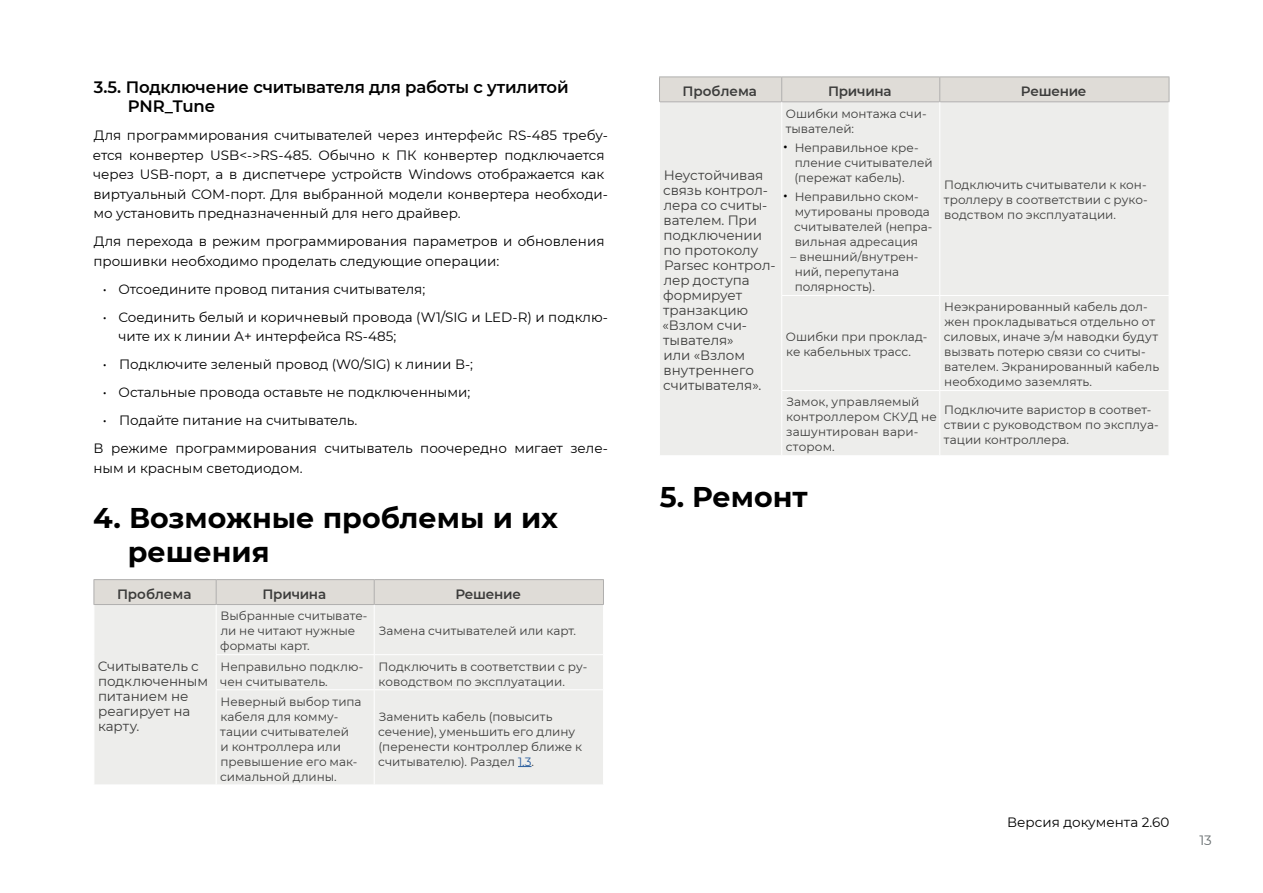
<style>
.page{position:relative;width:1263px;height:893px;background:#fff}
.page>*{position:absolute;margin:0;border:0;box-sizing:border-box;transform-origin:0 0}
.текст{font:700 28.5px/34.2px "Montserrat";color:#000}
.абзац2{font:600 16.5px/19.5px "Montserrat";letter-spacing:-.01em;color:#000}
.текст-2{font:13.5px/19.5px "Montserrat";color:#000}
.t1{font:13.5px/15px "Montserrat";letter-spacing:-.005em;color:#3c3c3b}
.t2{font:600 13.5px "Montserrat";letter-spacing:-.015em;color:#3c3c3b}
.Подзаголовок{font:13.5px "Montserrat";color:#000}
.t3{font:13.5px "Montserrat";color:#686e70}
.t4{font:12px/15px "Montserrat";color:#3c3c3b}
.s1{color:#275b9b}
.s2{font-size:18px;color:#000}
</style>
<div class="page">
<div style="left:95px;top:605px;width:508px;height:179px;background:#ededeb"></div>
<hr style="left:94px;top:579px;width:122px;height:1px;background:#b0afae">
<hr style="left:216px;top:579px;width:158px;height:1px;background:#b0afae">
<hr style="left:374px;top:579px;width:230px;height:1px;background:#b0afae">
<div style="left:94px;top:580px;width:510px;height:24px;background:#dfdcd7"></div>
<hr style="left:94px;top:604px;width:122px;height:1px;background:#b0afae">
<hr style="left:216px;top:604px;width:158px;height:1px;background:#b0afae">
<hr style="left:374px;top:604px;width:230px;height:1px;background:#b0afae">
<hr style="left:216px;top:605px;width:1px;height:49px;background:#fff">
<hr style="left:374px;top:605px;width:1px;height:49px;background:#fff">
<hr style="left:216px;top:654px;width:158px;height:1px;background:#fff">
<hr style="left:216px;top:655px;width:1px;height:34px;background:#fff">
<hr style="left:374px;top:654px;width:230px;height:1px;background:#fff">
<hr style="left:374px;top:655px;width:1px;height:34px;background:#fff">
<hr style="left:216px;top:689px;width:158px;height:1px;background:#fff">
<hr style="left:216px;top:690px;width:1px;height:94px;background:#fff">
<hr style="left:374px;top:689px;width:230px;height:1px;background:#fff">
<hr style="left:374px;top:690px;width:1px;height:94px;background:#fff">
<svg style="left:518px;top:766px;width:13px;height:1px"></svg>
<div style="left:660px;top:102px;width:509px;height:353px;background:#ededeb"></div>
<div style="left:659px;top:77px;width:511px;height:25px;background:#dfdcd7"></div>
<hr style="left:659px;top:101px;width:123px;height:1px;background:#b0afae">
<hr style="left:782px;top:101px;width:158px;height:1px;background:#b0afae">
<hr style="left:940px;top:101px;width:229px;height:1px;background:#b0afae">
<hr style="left:781px;top:102px;width:1px;height:193px;background:#fff">
<hr style="left:939px;top:102px;width:1px;height:193px;background:#fff">
<hr style="left:781px;top:295px;width:159px;height:1px;background:#fff">
<hr style="left:781px;top:296px;width:1px;height:94px;background:#fff">
<hr style="left:940px;top:295px;width:229px;height:1px;background:#fff">
<hr style="left:939px;top:296px;width:1px;height:94px;background:#fff">
<hr style="left:781px;top:390px;width:159px;height:1px;background:#fff">
<hr style="left:781px;top:391px;width:1px;height:64px;background:#fff">
<hr style="left:940px;top:390px;width:229px;height:1px;background:#fff">
<hr style="left:939px;top:391px;width:1px;height:64px;background:#fff">
<p class="абзац2" style="left:128px;top:76px;width:442px;text-indent:-34px">3.5. Подключение считывателя для работы с утилитой<br>PNR_Tune</p>
<p class="текст-2" style="left:93px;top:125px;width:516px">Для программирования считывателей через интерфейс RS-485 требу&shy;ется конвертер USB&lt;-&gt;RS-485. Обычно к ПК конвертер подключается через USB-порт, а в диспетчере устройств Windows отображается как виртуальный COM-порт. Для выбранной модели конвертера необходи&shy;мо установить предназначенный для него драйвер.</p>
<p class="текст-2" style="left:93px;top:231px;width:513px">Для перехода в режим программирования параметров и обновления прошивки необходимо проделать следующие операции:</p>
<p class="текст-2" style="left:103px;top:278px;width:324px">• Отсоедините провод питания считывателя;</p>
<p class="текст-2" style="left:119px;top:307px;width:491px;text-indent:-16px">• Соединить белый и коричневый провода (W1/SIG и LED-R) и подклю&shy;чите их к линии А+ интерфейса RS-485;</p>
<p class="текст-2" style="left:103px;top:354px;width:372px">• Подключите зеленый провод (W0/SIG) к линии В-;</p>
<p class="текст-2" style="left:103px;top:382px;width:369px">• Остальные провода оставьте не подключенными;</p>
<p class="текст-2" style="left:103px;top:410px;width:256px">• Подайте питание на считыватель.</p>
<p class="текст-2" style="left:93px;top:438px;width:516px">В режиме программирования считыватель поочередно мигает зеле&shy;ным и красным светодиодом.</p>
<p class="текст" style="left:128px;top:499px;width:432px;text-indent:-34px">4. Возможные проблемы и их решения</p>
<p class="t2" style="left:117px;top:584px;width:76px">Проблема</p>
<p class="t2" style="left:263px;top:584px;width:65px">Причина</p>
<p class="t2" style="left:455px;top:584px;width:67px">Решение</p>
<p class="t1" style="left:98px;top:658px;width:112px">Считыватель с подключенным питанием не реагирует на карту.</p>
<p class="t4" style="left:220px;top:608px;width:149px">Выбранные считывате&shy;ли не читают нужные форматы карт.</p>
<p class="t4" style="left:379px;top:623px;width:199px">Замена считывателей или карт.</p>
<p class="t4" style="left:220px;top:658px;width:145px">Неправильно подклю&shy;чен считыватель.</p>
<p class="t4" style="left:379px;top:658px;width:210px">Подключить в соответствии с ру&shy;ководством по эксплуатации.</p>
<p class="t4" style="left:220px;top:693px;width:143px">Неверный выбор типа кабеля для комму&shy;тации считывателей<br>и контроллера или превышение его мак&shy;симальной длины.</p>
<p class="t4" style="left:378px;top:708px;width:205px">Заменить кабель (повысить сечение), уменьшить его длину (перенести контроллер ближе к считывателю). Раздел <span class="s1">1.3</span>.</p>
<p class="t2" style="left:683px;top:82px;width:76px">Проблема</p>
<p class="t2" style="left:828px;top:82px;width:65px">Причина</p>
<p class="t2" style="left:1021px;top:82px;width:67px">Решение</p>
<p class="t1" style="left:662px;top:168px;width:115px">Неустойчивая связь контрол&shy;лера со считы&shy;вателем. При подключении по протоколу<br>Parsec контрол&shy;лер доступа формирует транзакцию «Взлом счи&shy;тывателя»<br>или «Взлом внутреннего считывателя».</p>
<p class="t4" style="left:786px;top:105px;width:142px">Ошибки монтажа счи&shy;тывателей:</p>
<p class="t4" style="left:795px;top:140px;width:140px;text-indent:-12px"><span class="s2">•</span> Неправильное кре&shy;пление считывателей (пережат кабель).</p>
<p class="t4" style="left:794px;top:189px;width:140px;text-indent:-12px"><span class="s2">•</span> Неправильно ском&shy;мутированы провода считывателей (непра&shy;вильная адресация</p>
<p class="t4" style="left:795px;top:249px;width:125px;text-indent:-4px">– внешний/внутрен&shy;ний, перепутана полярность).</p>
<p class="t4" style="left:786px;top:329px;width:143px">Ошибки при проклад&shy;ке кабельных трасс.</p>
<p class="t4" style="left:944px;top:177px;width:205px;text-align:justify">Подключить считыватели к кон&shy;троллеру в соответствии с руко&shy;водством по эксплуатации.</p>
<p class="t4" style="left:944px;top:299px;width:217px">Неэкранированный кабель дол&shy;жен прокладываться отдельно от силовых, иначе э/м наводки будут вызвать потерю связи со считы&shy;вателем. Экранированный кабель необходимо заземлять.</p>
<p class="t4" style="left:786px;top:394px;width:153px">Замок, управляемый контроллером СКУД не зашунтирован вари&shy;стором.</p>
<p class="t4" style="left:944px;top:402px;width:216px">Подключите варистор в соответ&shy;ствии с руководством по эксплуа&shy;тации контроллера.</p>
<p class="текст" style="left:660px;top:479px;width:150px">5. Ремонт</p>
<p class="Подзаголовок" style="left:1007px;top:813px;width:164px">Версия документа 2.60</p>
<p class="t3" style="left:1199px;top:831px;width:14px">13</p>
</div>
